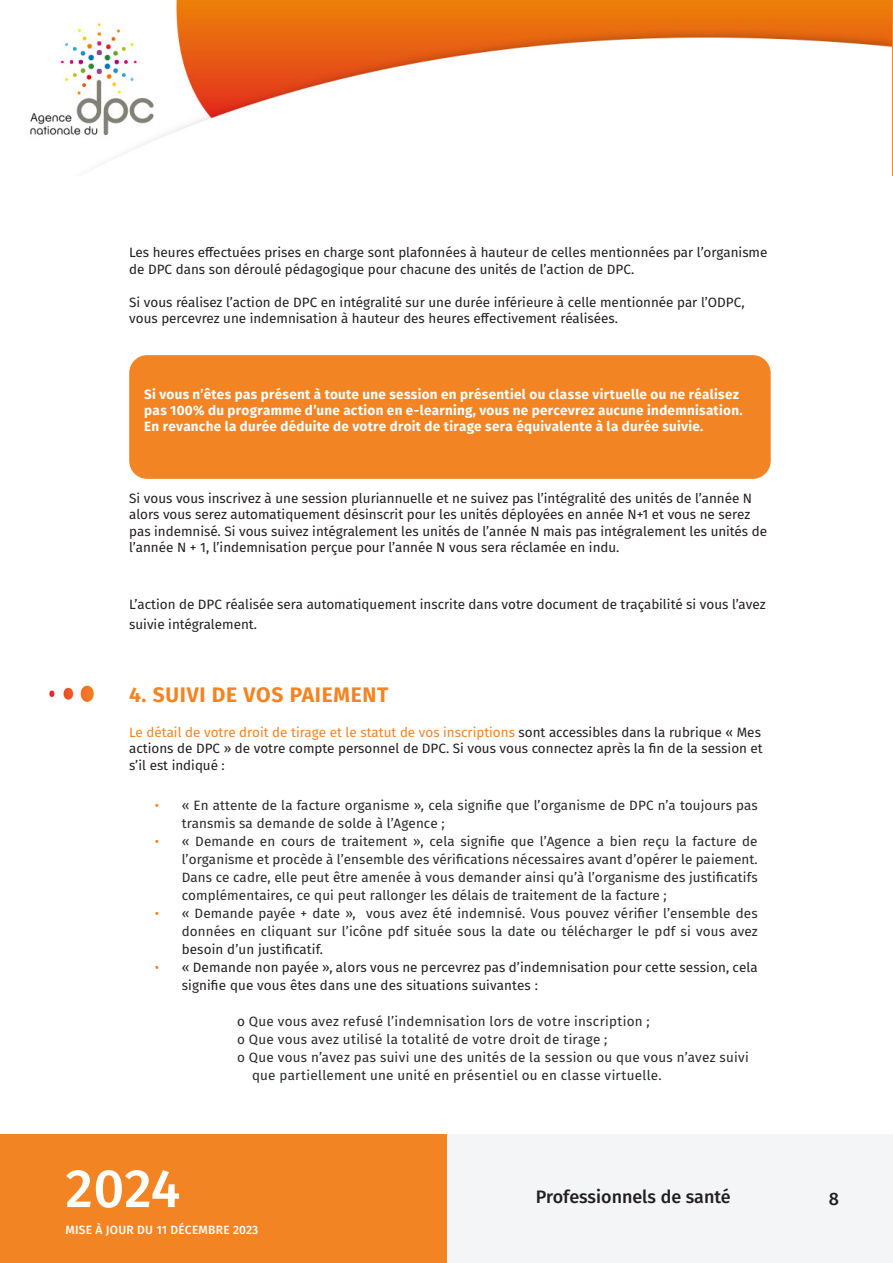
<style>
.page{position:relative;width:893px;height:1263px;background:#fff}
.page>*{position:absolute;margin:0;border:0;box-sizing:border-box;transform-origin:0 0}
.t1{font:500 54px "Fira Sans";color:#fff}
.Style_de_paragraphe_1{font:700 21px "Fira Sans";letter-spacing:.035em;color:#f38424}
.t2{font:500 18px "Fira Sans";color:#231f20}
.Corps_de_texte{font:13.5px/16.5px "Fira Sans";color:#231f20}
.Liste_à_puces{font:13.5px/18px "Fira Sans";letter-spacing:.01em;color:#292a2a}
.Corps_de_texte-2{font:700 13.5px/16.2px "Fira Sans";letter-spacing:.02em;color:#fff}
.t3{font:500 12px "Fira Sans";letter-spacing:.02em;color:#fff}
.s1{color:#f38424}
.s2{color:#231f20}
</style>
<div class="page">
<div style="left:446px;top:1134px;width:447px;height:129px;background:#f4f5f6"></div>
<img style="left:30px;top:0;width:861px;height:158px">
<div style="left:0;top:1134px;width:446px;height:129px;background:#f38424"></div>
<div style="left:129px;top:355px;width:642px;height:124px;background:#f38424;border-radius:18px"></div>
<img style="left:49px;top:685px;width:45px;height:17px">
<p class="Corps_de_texte" style="left:129px;top:244px;width:640px">Les heures effectuées prises en charge sont plafonnées à hauteur de celles mentionnées par l’organisme de DPC dans son déroulé pédagogique pour chacune des unités de l’action de DPC.</p>
<p class="Corps_de_texte" style="left:129px;top:294px;width:617px">Si vous réalisez l’action de DPC en intégralité sur une durée inférieure à celle mentionnée par l’ODPC, vous percevrez une indemnisation à hauteur des heures effectivement réalisées.</p>
<p class="Corps_de_texte-2" style="left:144px;top:385px;width:600px">Si vous n’êtes pas présent à toute une session en présentiel ou classe virtuelle ou ne réalisez pas 100% du programme d’une action en e-learning, vous ne percevrez aucune indemnisation.<br>En revanche la durée déduite de votre droit de tirage sera équivalente à la durée suivie.</p>
<p class="Corps_de_texte" style="left:129px;top:489px;width:639px">Si vous vous inscrivez à une session pluriannuelle et ne suivez pas l’intégralité des unités de l’année N alors vous serez automatiquement désinscrit pour les unités déployées en année N+1 et vous ne serez pas indemnisé. Si vous suivez intégralement les unités de l’année N mais pas intégralement les unités de l’année N + 1, l’indemnisation perçue pour l’année N vous sera réclamée en indu.</p>
<p class="Corps_de_texte" style="left:129px;top:594px;width:638px;line-height:19.8px">L’action de DPC réalisée sera automatiquement inscrite dans votre document de traçabilité si vous l’avez suivie intégralement.</p>
<p class="Style_de_paragraphe_1" style="left:129px;top:677px;width:260px">4. SUIVI DE VOS PAIEMENT</p>
<p class="Corps_de_texte" style="left:129px;top:723px;width:635px"><span class="s1">Le détail de votre droit de tirage et le statut de vos inscriptions</span> sont accessibles dans la rubrique « Mes actions de DPC » de votre compte personnel de DPC. Si vous vous connectez après la fin de la session et s’il est indiqué :</p>
<p class="Liste_à_puces" style="left:182px;top:796px;width:578px;text-indent:-27px"><span class="s1">•</span> « En attente de la facture organisme », cela signifie que l’organisme de DPC n’a toujours pas transmis sa demande de solde à l’Agence ;</p>
<p class="Liste_à_puces" style="left:182px;top:832px;width:577px;text-align:justify;text-indent:-27px"><span class="s1">•</span> « Demande en cours de traitement », cela signifie que l’Agence a bien reçu la facture de l’organisme et procède à l’ensemble des vérifications nécessaires avant d’opérer le paiement.<br>Dans ce cadre, elle peut être amenée à vous demander ainsi qu’à l’organisme des justificatifs complémentaires, ce qui peut rallonger les délais de traitement de la facture ;</p>
<p class="Liste_à_puces" style="left:182px;top:904px;width:577px;text-align:justify;text-indent:-27px"><span class="s1">•</span> « Demande payée + date », vous avez été indemnisé. Vous pouvez vérifier l’ensemble des données en cliquant sur l’icône pdf située sous la date ou télécharger le pdf si vous avez <span class="s2">besoin d’un justificatif.</span></p>
<p class="Corps_de_texte" style="left:182px;top:958px;width:578px;line-height:18px;text-indent:-27px"><span class="s1">•</span> « Demande non payée », alors vous ne percevrez pas d’indemnisation pour cette session, cela signifie que vous êtes dans une des situations suivantes :</p>
<p class="Liste_à_puces" style="left:237px;top:1012px;width:414px"><span class="s2">o</span> Que vous avez refusé l’indemnisation lors de votre inscription ;</p>
<p class="Liste_à_puces" style="left:237px;top:1030px;width:372px">o Que vous avez utilisé la totalité de votre droit de tirage ;</p>
<p class="Liste_à_puces" style="left:252px;top:1048px;width:498px;text-indent:-15px">o Que vous n’avez pas suivi une des unités de la session ou que vous n’avez suivi que partiellement une unité en présentiel ou en classe virtuelle.</p>
<h1 class="t1" style="left:65px;top:1145px;width:116px">2024</h1>
<p class="t3" style="left:66px;top:1220px;width:194px">MISE À JOUR DU 11 DÉCEMBRE 2023</p>
<h3 class="t2" style="left:536px;top:1182px;width:196px">Professionnels de santé</h3>
<h3 class="t2" style="left:829px;top:1184px;width:12px">8</h3>
</div>
